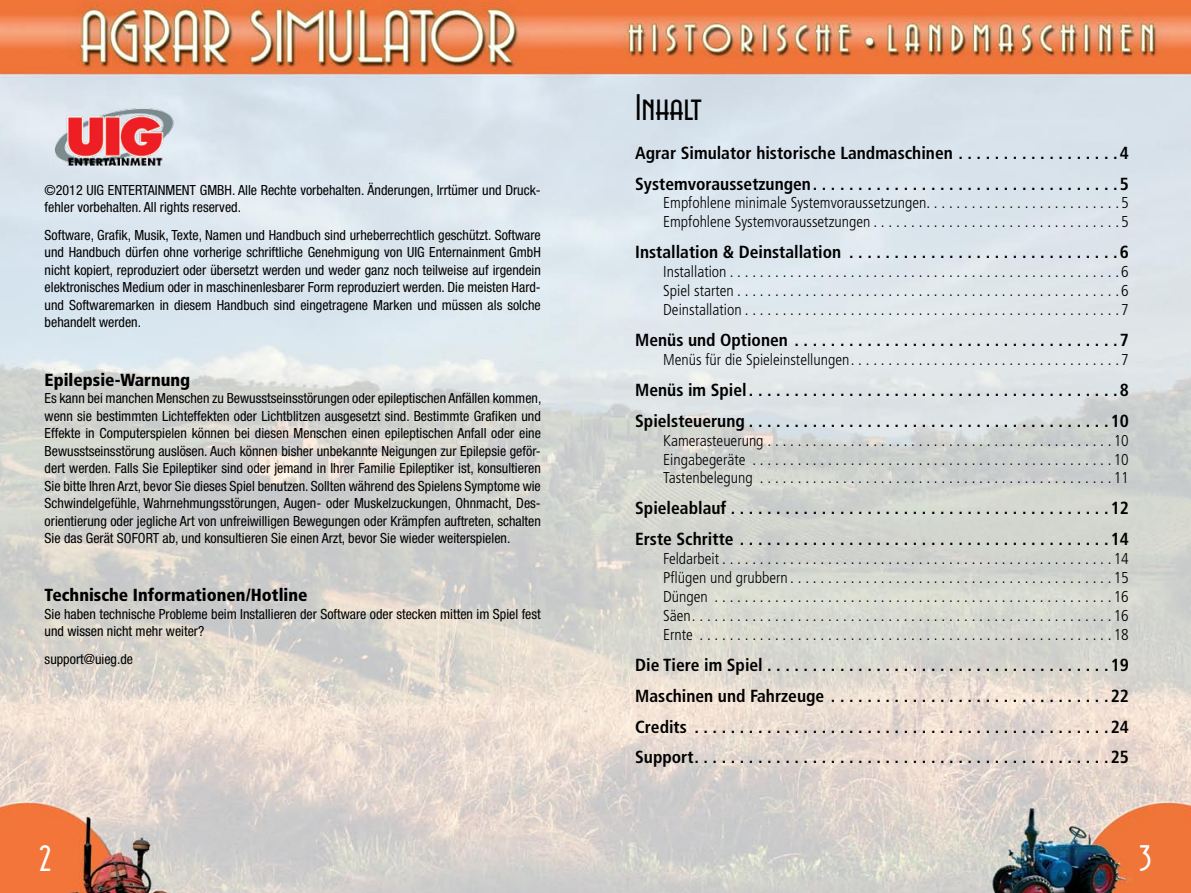
<style>
.page{position:relative;width:1191px;height:893px;background:#fff}
.page>*{position:absolute;margin:0;border:0;box-sizing:border-box;transform-origin:0 0}
.t1{font:38.5px "Avenida Let Plain";color:#000}
.t2{font:38.5px "Avenida Let Plain";color:#fff}
.t3{font:700 condensed 17.5px/31px "Frutiger";color:#000}
.t4{font:900 condensed 17.5px "Frutiger";color:#000}
.t5{font:300 condensed 15.75px/18.9px "Frutiger";color:#000;text-align:justify}
.t6{font:condensed 14px/17.5px "Helvetica Neue";color:#000}
</style>
<div class="page">
<img style="left:0;top:0;width:1191px;height:893px">
<img style="left:45px;top:103px;width:147px;height:78px">
<p class="t6" style="left:45px;top:181px;width:498px">©2012 UIG ENTERTAINMENT GMBH. Alle Rechte vorbehalten. Änderungen, Irrtümer und Druck&shy;fehler vorbehalten. All rights reserved.</p>
<p class="t6" style="left:45px;top:226px;width:498px;text-align:justify">Software, Grafik, Musik, Texte, Namen und Handbuch sind urheberrechtlich geschützt. Software und Handbuch dürfen ohne vorherige schriftliche Genehmigung von UIG Enternainment GmbH nicht kopiert, reproduziert oder übersetzt werden und weder ganz noch teilweise auf irgendein elektronisches Medium oder in maschinenlesbarer Form reproduziert werden. Die meisten Hard&shy;und Softwaremarken in diesem Handbuch sind eingetragene Marken und müssen als solche behandelt werden.</p>
<p class="t4" style="left:45px;top:369px;width:147px">Epilepsie-Warnung</p>
<p class="t6" style="left:45px;top:389px;width:498px;text-align:justify">Es kann bei manchen Menschen zu Bewusstseinsstörungen oder epileptischen Anfällen kommen, wenn sie bestimmten Lichteffekten oder Lichtblitzen ausgesetzt sind. Bestimmte Grafiken und Effekte in Computerspielen können bei diesen Menschen einen epileptischen Anfall oder eine Bewusstseinsstörung auslösen. Auch können bisher unbekannte Neigungen zur Epilepsie geför&shy;dert werden. Falls Sie Epileptiker sind oder jemand in Ihrer Familie Epileptiker ist, konsultieren Sie bitte Ihren Arzt, bevor Sie dieses Spiel benutzen. Sollten während des Spielens Symptome wie Schwindelgefühle, Wahrnehmungsstörungen, Augen- oder Muskelzuckungen, Ohnmacht, Des&shy;orientierung oder jegliche Art von unfreiwilligen Bewegungen oder Krämpfen auftreten, schalten Sie das Gerät SOFORT ab, und konsultieren Sie einen Arzt, bevor Sie wieder weiterspielen.</p>
<p class="t4" style="left:45px;top:585px;width:264px">Technische Informationen/Hotline</p>
<p class="t6" style="left:45px;top:605px;width:498px">Sie haben technische Probleme beim Installieren der Software oder stecken mitten im Spiel fest und wissen nicht mehr weiter?</p>
<p class="t6" style="left:45px;top:650px;width:90px">support@uieg.de</p>
<h1 class="t1" style="left:635px;top:88px;width:68px">Inhalt</h1>
<p class="t3" style="left:635px;top:137px;width:495px">Agrar Simulator historische Landmaschinen . . . . . . . . . . . . . . . . . 4<br>Systemvoraussetzungen . . . . . . . . . . . . . . . . . . . . . . . . . . . . . . . . . 5</p>
<p class="t5" style="left:663px;top:194px;width:467px">Empfohlene minimale Systemvoraussetzungen . . . . . . . . . . . . . . . . . . . . . . . . . 5<br>Empfohlene Systemvoraussetzungen . . . . . . . . . . . . . . . . . . . . . . . . . . . . . . . . 5</p>
<p class="t3" style="left:635px;top:237px;width:495px">Installation &amp; Deinstallation . . . . . . . . . . . . . . . . . . . . . . . . . . . . . 6</p>
<p class="t5" style="left:663px;top:263px;width:467px">Installation . . . . . . . . . . . . . . . . . . . . . . . . . . . . . . . . . . . . . . . . . . . . . . . . . . . 6<br>Spiel starten . . . . . . . . . . . . . . . . . . . . . . . . . . . . . . . . . . . . . . . . . . . . . . . . . . 6<br>Deinstallation . . . . . . . . . . . . . . . . . . . . . . . . . . . . . . . . . . . . . . . . . . . . . . . . . 7</p>
<p class="t3" style="left:635px;top:324px;width:495px">Menüs und Optionen . . . . . . . . . . . . . . . . . . . . . . . . . . . . . . . . . . . 7</p>
<p class="t5" style="left:663px;top:350px;width:467px">Menüs für die Spieleinstellungen . . . . . . . . . . . . . . . . . . . . . . . . . . . . . . . . . . . 7</p>
<p class="t3" style="left:635px;top:374px;width:495px">Menüs im Spiel . . . . . . . . . . . . . . . . . . . . . . . . . . . . . . . . . . . . . . . . 8<br>Spielsteuerung . . . . . . . . . . . . . . . . . . . . . . . . . . . . . . . . . . . . . . . 10</p>
<p class="t5" style="left:663px;top:431px;width:467px">Kamerasteuerung . . . . . . . . . . . . . . . . . . . . . . . . . . . . . . . . . . . . . . . . . . . . . 10<br>Eingabegeräte . . . . . . . . . . . . . . . . . . . . . . . . . . . . . . . . . . . . . . . . . . . . . . . 10<br>Tastenbelegung . . . . . . . . . . . . . . . . . . . . . . . . . . . . . . . . . . . . . . . . . . . . . . 11</p>
<p class="t3" style="left:635px;top:493px;width:495px">Spieleablauf..........................................12<br>Erste Schritte . . . . . . . . . . . . . . . . . . . . . . . . . . . . . . . . . . . . . . . . 14</p>
<p class="t5" style="left:663px;top:549px;width:467px">Feldarbeit . . . . . . . . . . . . . . . . . . . . . . . . . . . . . . . . . . . . . . . . . . . . . . . . . . . 14<br>Pflügen und grubbern . . . . . . . . . . . . . . . . . . . . . . . . . . . . . . . . . . . . . . . . . . 15<br>Düngen . . . . . . . . . . . . . . . . . . . . . . . . . . . . . . . . . . . . . . . . . . . . . . . . . . . . 16<br>Säen . . . . . . . . . . . . . . . . . . . . . . . . . . . . . . . . . . . . . . . . . . . . . . . . . . . . . . . 16<br>Ernte . . . . . . . . . . . . . . . . . . . . . . . . . . . . . . . . . . . . . . . . . . . . . . . . . . . . . . 18</p>
<p class="t3" style="left:635px;top:649px;width:495px;text-align:justify">Die Tiere im Spiel . . . . . . . . . . . . . . . . . . . . . . . . . . . . . . . . . . . . . 19<br>Maschinen und Fahrzeuge . . . . . . . . . . . . . . . . . . . . . . . . . . . . . . 22<br>Credits . . . . . . . . . . . . . . . . . . . . . . . . . . . . . . . . . . . . . . . . . . . . . 24<br>Support . . . . . . . . . . . . . . . . . . . . . . . . . . . . . . . . . . . . . . . . . . . . . 25</p>
<h1 class="t2" style="left:39px;top:839px;width:13px">2</h1>
<h1 class="t2" style="left:1139px;top:839px;width:14px">3</h1>
</div>
